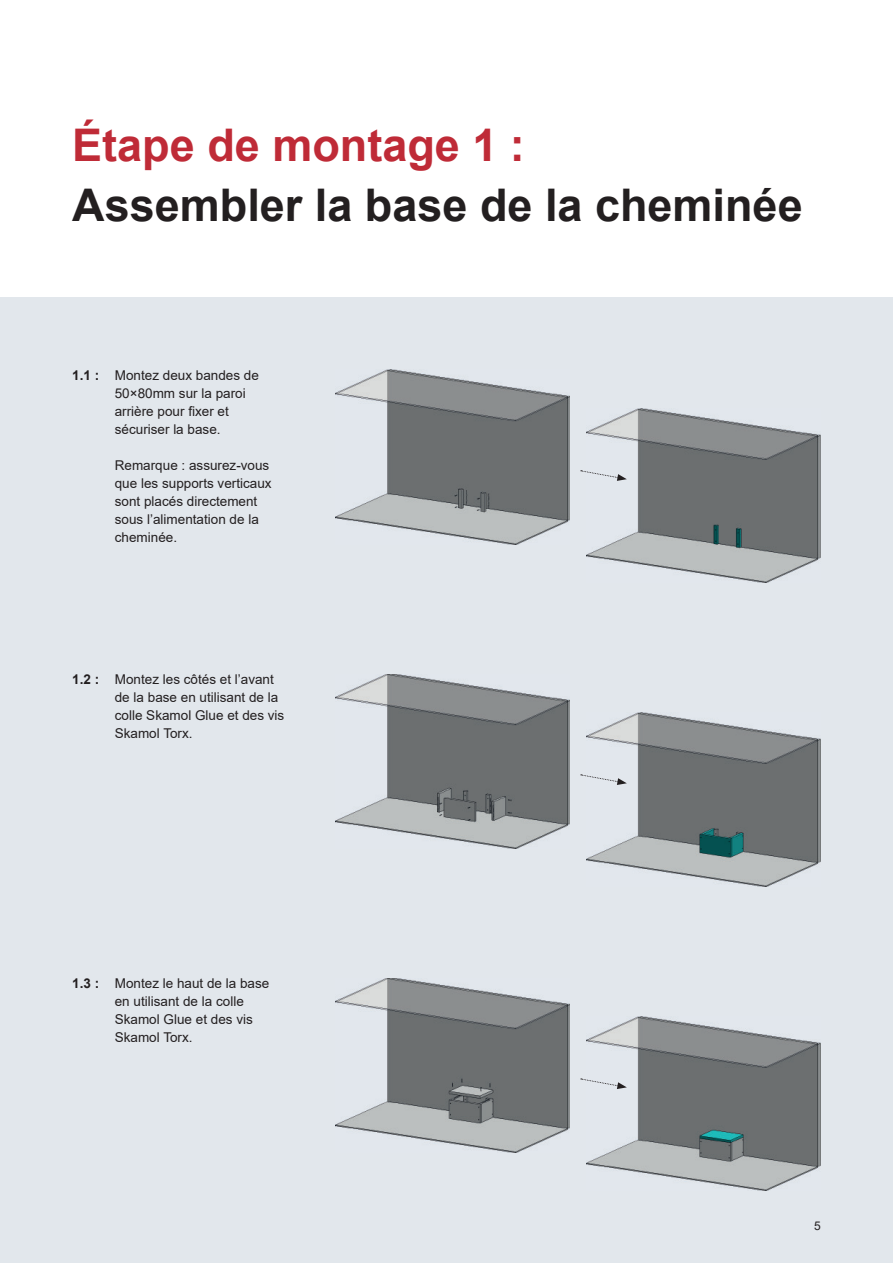
<style>
.page{position:relative;width:893px;height:1263px;background:#fff}
.page>*{position:absolute;margin:0;border:0;box-sizing:border-box;transform-origin:0 0}
.t1{font:700 45px "Arial";color:#231f20}
.t2{font:700 45px "Arial";color:#bf2b37}
.t3{font:13.5px/18px "Arial";color:#231f20}
.t4{font:12px "Arial";color:#231f20}
.s1{font-weight:700}
</style>
<div class="page">
<div style="left:0;top:298px;width:893px;height:965px;background:#e2e7ec"></div>
<img style="left:336px;top:370px;width:234px;height:174px">
<img style="left:587px;top:408px;width:234px;height:174px">
<svg style="left:581px;top:470px;width:46px;height:11px"></svg>
<img style="left:336px;top:978px;width:234px;height:174px">
<img style="left:587px;top:1016px;width:234px;height:175px">
<svg style="left:581px;top:1078px;width:46px;height:11px"></svg>
<img style="left:336px;top:674px;width:234px;height:174px">
<img style="left:587px;top:712px;width:234px;height:175px">
<svg style="left:581px;top:774px;width:46px;height:11px"></svg>
<h1 class="t2" style="left:72px;top:114px;width:454px">Étape de montage 1 :</h1>
<h1 class="t1" style="left:72px;top:174px;width:732px">Assembler la base de la cheminée</h1>
<p class="t3" style="left:115px;top:366px;width:146px;text-indent:-43px"><span class="s1">1.1 :</span> Montez deux bandes de<br>50×80mm sur la paroi arrière pour fixer et sécuriser la base.</p>
<p class="t3" style="left:115px;top:456px;width:158px">Remarque : assurez-vous que les supports verticaux sont placés directement sous l’alimentation de la cheminée.</p>
<p class="t3" style="left:115px;top:670px;width:171px;text-indent:-43px"><span class="s1">1.2 :</span> Montez les côtés et l’avant de la base en utilisant de la colle Skamol Glue et des vis<br>Skamol Torx.</p>
<p class="t3" style="left:115px;top:974px;width:156px;text-indent:-43px"><span class="s1">1.3 :</span> Montez le haut de la base en utilisant de la colle<br>Skamol Glue et des vis<br>Skamol Torx.</p>
<p class="t4" style="left:814px;top:1217px;width:8px">5</p>
</div>
